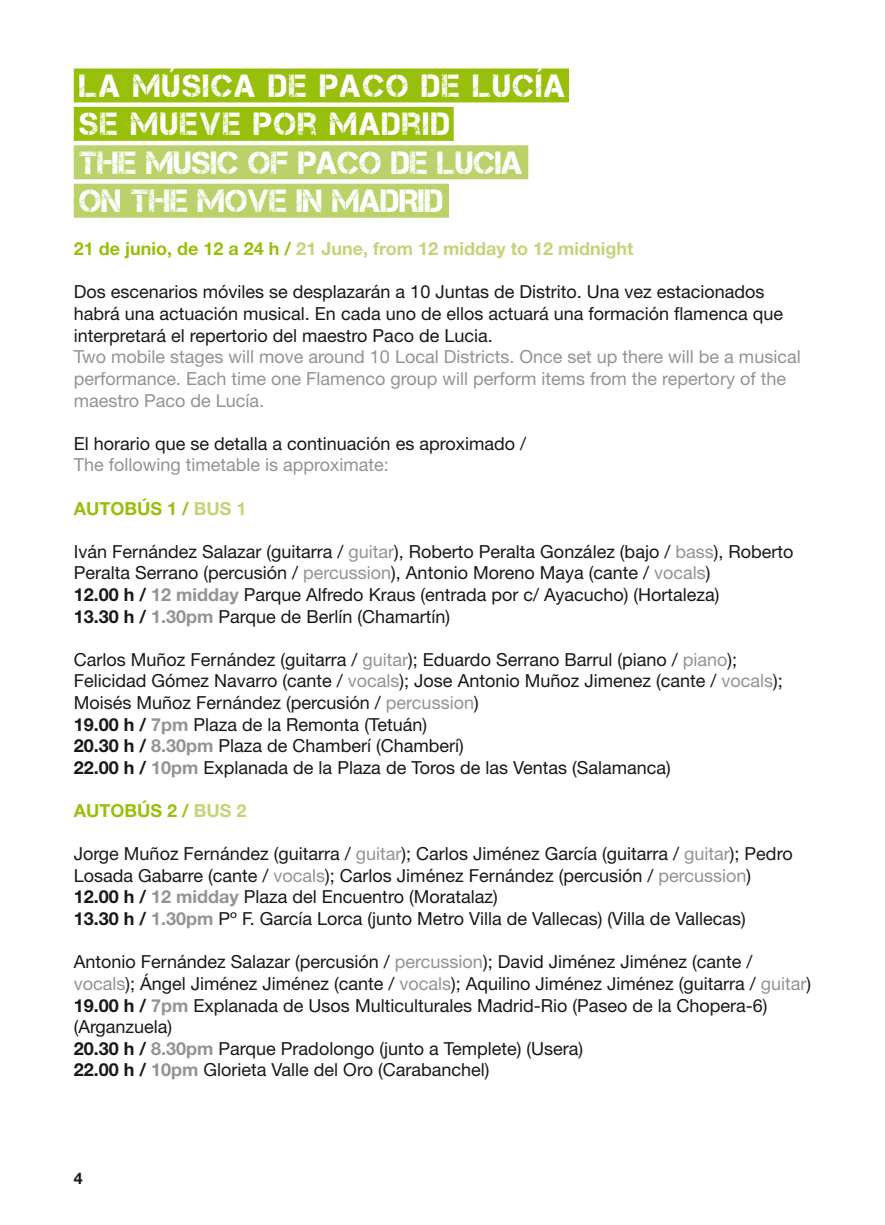
<style>
.page{position:relative;width:885px;height:1225px;background:#fff}
.page>*{position:absolute;margin:0;border:0;box-sizing:border-box;transform-origin:0 0}
.titulares_ingles{font:32px "Captureit";letter-spacing:.005em;color:#fff}
.titulares{font:32px "Captureit";letter-spacing:.06em;color:#fff}
.texto_corrido{font:18px/21.6px "Helvetica Neue LT Std";color:#1a171c}
.texto_corrido-2{font:18px/21.6px "Helvetica Neue LT Std";color:#929395}
.texto_corrido-3{font:700 18px "Helvetica Neue LT Std";color:#c1d577}
.texto_corrido-4{font:700 18px "Helvetica Neue LT Std";color:#98bf0c}
.t1{font:700 16px "Helvetica Neue LT Std";color:#1a171c}
.s1{color:#98bf0c}
.s2{color:#929395}
.s3{color:#c1d577}
.s4{font-weight:700}
.s5{font-weight:700;color:#929395}
</style>
<div class="page">
<div style="left:74px;top:68px;width:495px;height:34px;background:#98bf0c"></div>
<div style="left:74px;top:107px;width:379px;height:34px;background:#98bf0c"></div>
<div style="left:74px;top:145px;width:454px;height:34px;background:#bbd26a"></div>
<div style="left:74px;top:184px;width:375px;height:34px;background:#bbd26a"></div>
<p class="titulares" style="left:79px;top:68px;width:487px">LA MÚSICA DE PACO DE LUCÍA</p>
<p class="titulares" style="left:79px;top:106px;width:372px">SE MUEVE POR MADRID</p>
<p class="titulares_ingles" style="left:79px;top:145px;width:445px">THE MUSIC OF PACO DE LUCIA</p>
<p class="titulares_ingles" style="left:79px;top:183px;width:365px">ON THE MOVE IN MADRID</p>
<p class="texto_corrido-3" style="left:74px;top:238px;width:561px"><span class="s1">21 de junio, de 12 a 24 h /</span> 21 June, from 12 midday to 12 midnight</p>
<p class="texto_corrido" style="left:74px;top:281px;width:710px">Dos escenarios móviles se desplazarán a 10 Juntas de Distrito. Una vez estacionados habrá una actuación musical. En cada uno de ellos actuará una formación flamenca que interpretará el repertorio del maestro Paco de Lucia.</p>
<p class="texto_corrido-2" style="left:74px;top:346px;width:728px">Two mobile stages will move around 10 Local Districts. Once set up there will be a musical performance. Each time one Flamenco group will perform items from the repertory of the maestro Paco de Lucía.</p>
<p class="texto_corrido" style="left:74px;top:432px;width:454px">El horario que se detalla a continuación es aproximado /<br><span class="s2">The following timetable is approximate:</span></p>
<p class="texto_corrido-4" style="left:74px;top:497px;width:174px">AUTOBÚS 1 / <span class="s3">BUS 1</span></p>
<p class="texto_corrido" style="left:74px;top:540px;width:721px">Iván Fernández Salazar (guitarra / <span class="s2">guitar</span>), Roberto Peralta González (bajo / <span class="s2">bass</span>), Roberto<br>Peralta Serrano (percusión / <span class="s2">percussion</span>), Antonio Moreno Maya (cante / <span class="s2">vocals</span>)</p>
<p class="texto_corrido" style="left:74px;top:583px;width:647px"><span class="s4">12.00 h /</span> <span class="s5">12 midday</span> Parque Alfredo Kraus (entrada por c/ Ayacucho) (Hortaleza)</p>
<p class="texto_corrido" style="left:74px;top:605px;width:378px"><span class="s4">13.30 h /</span> <span class="s5">1.30pm</span> Parque de Berlín (Chamartín)</p>
<p class="texto_corrido" style="left:74px;top:648px;width:710px">Carlos Muñoz Fernández (guitarra / <span class="s2">guitar</span>); Eduardo Serrano Barrul (piano / <span class="s2">piano</span>);<br>Felicidad Gómez Navarro (cante / <span class="s2">vocals</span>); Jose Antonio Muñoz Jimenez (cante / <span class="s2">vocals</span>);<br>Moisés Muñoz Fernández (percusión / <span class="s2">percussion</span>)</p>
<p class="texto_corrido" style="left:74px;top:713px;width:355px"><span class="s4">19.00 h /</span> <span class="s5">7pm</span> Plaza de la Remonta (Tetuán)</p>
<p class="texto_corrido" style="left:74px;top:735px;width:391px"><span class="s4">20.30 h /</span> <span class="s5">8.30pm</span> Plaza de Chamberí (Chamberí)</p>
<p class="texto_corrido" style="left:74px;top:756px;width:598px"><span class="s4">22.00 h /</span> <span class="s5">10pm</span> Explanada de la Plaza de Toros de las Ventas (Salamanca)</p>
<p class="texto_corrido-4" style="left:74px;top:799px;width:174px">AUTOBÚS 2 / <span class="s3">BUS 2</span></p>
<p class="texto_corrido" style="left:74px;top:843px;width:720px">Jorge Muñoz Fernández (guitarra / <span class="s2">guitar</span>); Carlos Jiménez García (guitarra / <span class="s2">guitar</span>); Pedro<br>Losada Gabarre (cante / <span class="s2">vocals</span>); Carlos Jiménez Fernández (percusión / <span class="s2">percussion</span>)</p>
<p class="texto_corrido" style="left:74px;top:886px;width:425px"><span class="s4">12.00 h /</span> <span class="s5">12 midday</span> Plaza del Encuentro (Moratalaz)</p>
<p class="texto_corrido" style="left:74px;top:907px;width:673px"><span class="s4">13.30 h /</span> <span class="s5">1.30pm</span> Pº F. García Lorca (junto Metro Villa de Vallecas) (Villa de Vallecas)</p>
<p class="texto_corrido" style="left:74px;top:951px;width:739px">Antonio Fernández Salazar (percusión / <span class="s2">percussion</span>); David Jiménez Jiménez (cante / <span class="s2">vocals</span>); Ángel Jiménez Jiménez (cante / <span class="s2">vocals</span>); Aquilino Jiménez Jiménez (guitarra / <span class="s2">guitar</span>)</p>
<p class="texto_corrido" style="left:74px;top:994px;width:695px"><span class="s4">19.00 h /</span> <span class="s5">7pm</span> Explanada de Usos Multiculturales Madrid-Rio (Paseo de la Chopera-6) (Arganzuela)</p>
<p class="texto_corrido" style="left:74px;top:1037px;width:511px"><span class="s4">20.30 h /</span> <span class="s5">8.30pm</span> Parque Pradolongo (junto a Templete) (Usera)</p>
<p class="texto_corrido" style="left:74px;top:1059px;width:417px"><span class="s4">22.00 h /</span> <span class="s5">10pm</span> Glorieta Valle del Oro (Carabanchel)</p>
<p class="t1" style="left:74px;top:1168px;width:10px">4</p>
</div>
